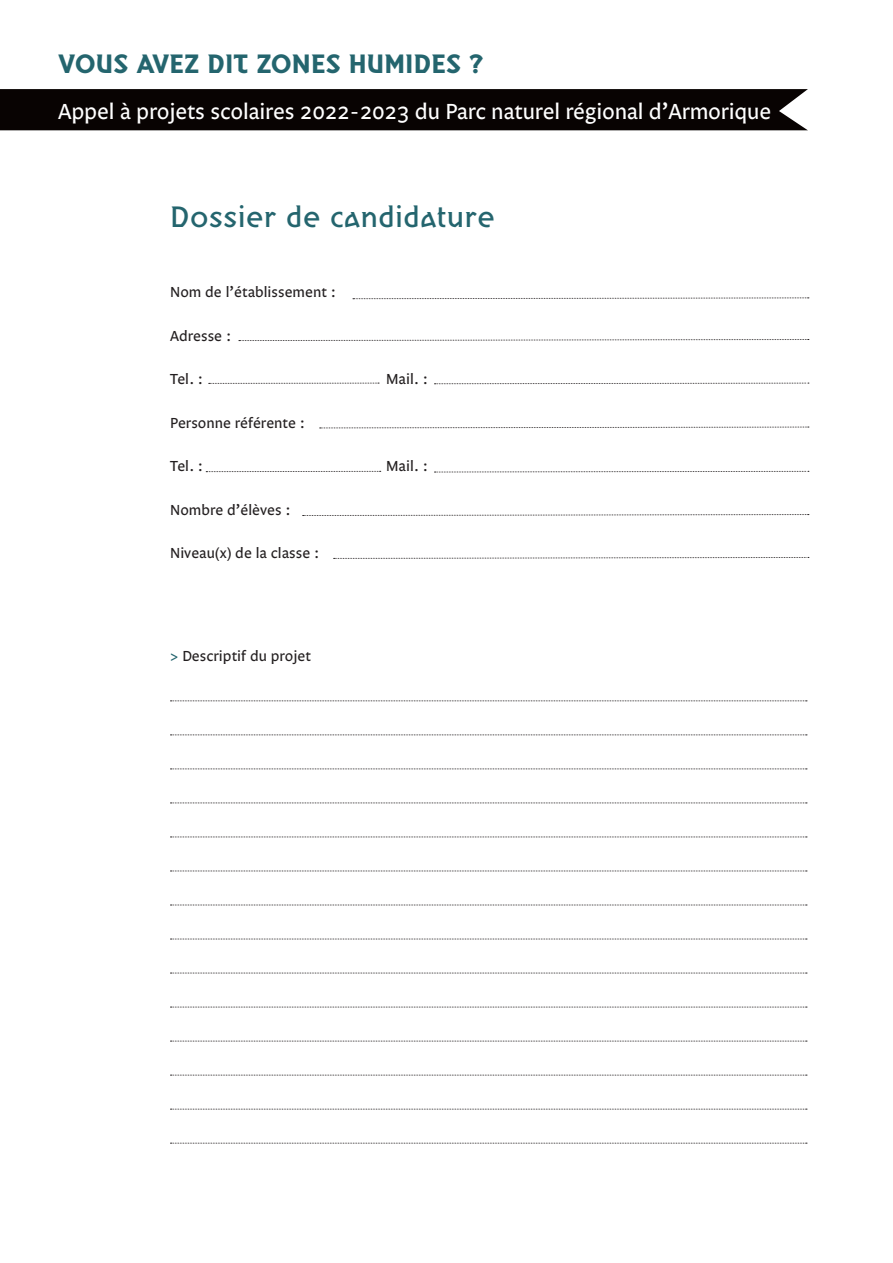
<style>
.page{position:relative;width:893px;height:1263px;background:#fff}
.page>*{position:absolute;margin:0;border:0;box-sizing:border-box;transform-origin:0 0}
.t1{font:30px "Brito Original";color:#24656e}
.t2{font:27px "Brito Tri Du";color:#24656e}
.t3{font:22.5px "Legato OT";letter-spacing:-.01em;color:#fff}
.t4{font:15px "Legato OT";color:#231f20}
.s1{color:#24656e}
</style>
<div class="page">
<svg style="left:170px;top:700px;width:637px;height:1px"></svg>
<svg style="left:170px;top:734px;width:637px;height:1px"></svg>
<svg style="left:170px;top:768px;width:637px;height:1px"></svg>
<svg style="left:170px;top:802px;width:637px;height:1px"></svg>
<svg style="left:170px;top:836px;width:637px;height:1px"></svg>
<svg style="left:170px;top:870px;width:637px;height:1px"></svg>
<svg style="left:170px;top:905px;width:637px;height:1px"></svg>
<svg style="left:170px;top:939px;width:637px;height:1px"></svg>
<svg style="left:170px;top:973px;width:637px;height:1px"></svg>
<svg style="left:170px;top:1007px;width:637px;height:1px"></svg>
<svg style="left:170px;top:1041px;width:637px;height:1px"></svg>
<svg style="left:170px;top:1075px;width:637px;height:1px"></svg>
<svg style="left:170px;top:1109px;width:637px;height:1px"></svg>
<svg style="left:170px;top:1143px;width:637px;height:1px"></svg>
<svg style="left:353px;top:297px;width:456px;height:2px"></svg>
<svg style="left:239px;top:339px;width:570px;height:2px"></svg>
<svg style="left:209px;top:383px;width:170px;height:1px"></svg>
<svg style="left:206px;top:471px;width:175px;height:1px"></svg>
<svg style="left:320px;top:426px;width:489px;height:3px"></svg>
<svg style="left:303px;top:514px;width:506px;height:2px"></svg>
<svg style="left:334px;top:557px;width:475px;height:2px"></svg>
<svg style="left:434px;top:382px;width:375px;height:2px"></svg>
<svg style="left:434px;top:471px;width:375px;height:2px"></svg>
<div style="left:0;top:89px;width:808px;height:41px;background:#080302"></div>
<p class="t2" style="left:58px;top:48px;width:427px">VOUS AVEZ DIT ZONES HUMIDES ?</p>
<p class="t3" style="left:58px;top:98px;width:714px">Appel à projets scolaires 2022-2023 du Parc naturel régional d’Armorique</p>
<p class="t1" style="left:170px;top:198px;width:326px">Dossier de candidature</p>
<p class="t4" style="left:170px;top:283px;width:168px">Nom de l’établissement :</p>
<p class="t4" style="left:170px;top:327px;width:63px">Adresse :</p>
<p class="t4" style="left:170px;top:370px;width:35px">Tel. :</p>
<p class="t4" style="left:386px;top:370px;width:43px">Mail. :</p>
<p class="t4" style="left:170px;top:414px;width:137px">Personne référente :</p>
<p class="t4" style="left:170px;top:457px;width:35px">Tel. :</p>
<p class="t4" style="left:386px;top:457px;width:43px">Mail. :</p>
<p class="t4" style="left:170px;top:501px;width:122px">Nombre d’élèves :</p>
<p class="t4" style="left:170px;top:544px;width:151px">Niveau(x) de la classe :</p>
<p class="t4" style="left:170px;top:647px;width:142px"><span class="s1">&gt;</span> Descriptif du projet</p>
</div>
